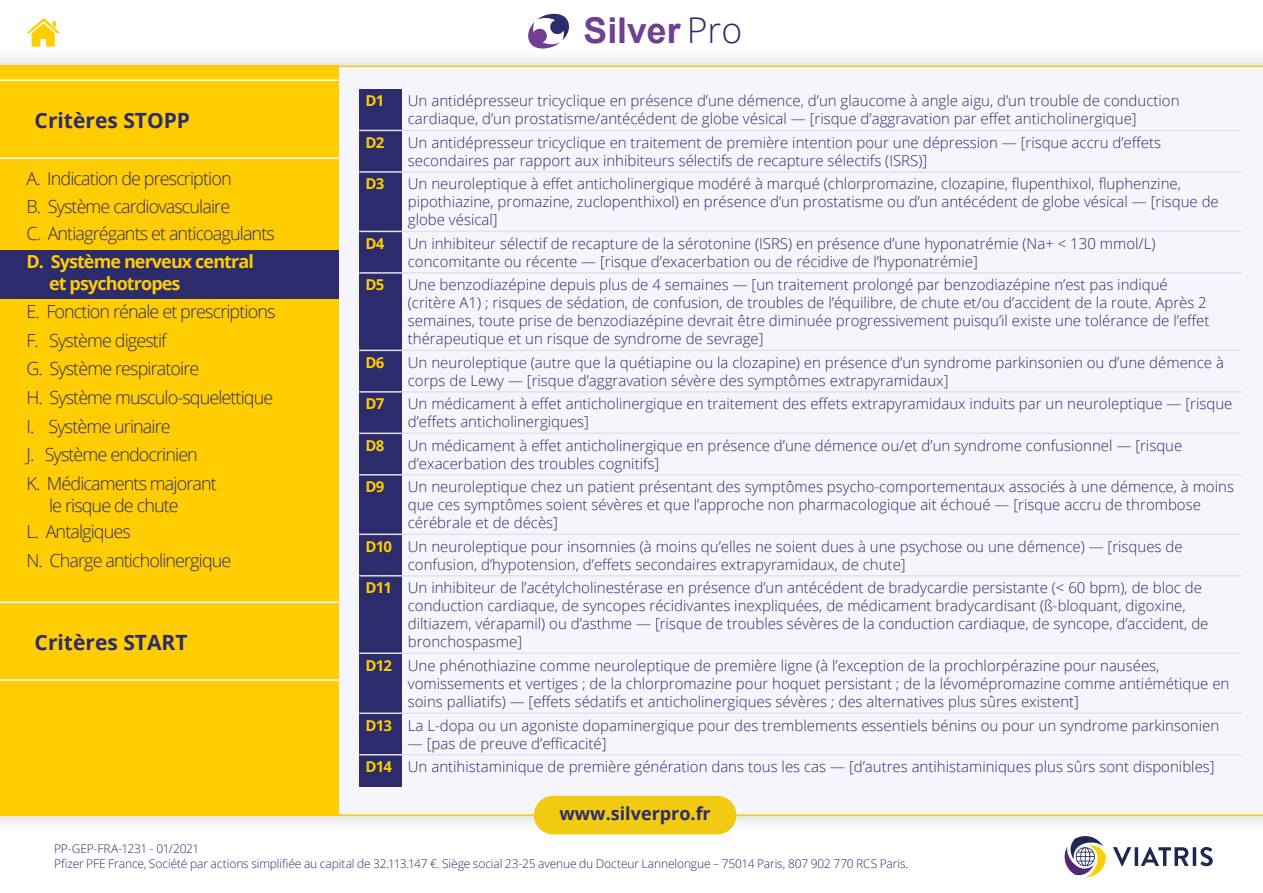
<style>
.page{position:relative;width:1263px;height:893px;background:#fff}
.page>*{position:absolute;margin:0;border:0;box-sizing:border-box;transform-origin:0 0}
.t1{font:700 35.55px "Arial";color:#6f4092}
.t2{font:700 21px "Open Sans";color:#2c2b6c}
.t3{font:300 18px/28.7px "Open Sans";letter-spacing:-.05em;color:#2c2b6c}
.t4{font:700 18px/21.6px "Open Sans";letter-spacing:-.05em;color:#ffcd02}
.t5{font:700 18px "Open Sans";color:#2a2d6b}
.t6{font:300 15px/18px "Open Sans";color:#2c2b6c}
.t7{font:700 15px "Open Sans";letter-spacing:-.05em;color:#ffcd02}
.t8{font:300 12px/14.4px "Open Sans";letter-spacing:-.01em;color:#2c2b6c}
.s1{font-family:"Open Sans";font-weight:300;color:#2c2b6c}
.s2{font-weight:700;color:#ffcd02}
.s3{color:#000}
</style>
<div class="page">
<svg style="left:1113px;top:847px;width:100px;height:19px"></svg>
<svg style="left:1064px;top:836px;width:42px;height:40px"></svg>
<div style="left:0;top:47px;width:1263px;height:788px;background:#000;opacity:.2"></div>
<div style="left:338px;top:66px;width:925px;height:750px;background:#f6f5fb"></div>
<div style="left:534px;top:796px;width:202px;height:38px;background:#f1ca11;border-radius:19px"></div>
<div style="left:0;top:66px;width:338px;height:750px;background:#ffcd02"></div>
<svg style="left:526px;top:13px;width:45px;height:36px"></svg>
<div style="left:359px;top:89px;width:43px;height:697px;background:#2c2b6c"></div>
<hr style="left:359px;top:130px;width:43px;height:1px;background:#e3e1e9">
<hr style="left:402px;top:130px;width:840px;height:1px;background:#e3e1e9">
<hr style="left:359px;top:171px;width:43px;height:2px;background:#e3e1e9">
<hr style="left:402px;top:171px;width:840px;height:2px;background:#e3e1e9">
<hr style="left:359px;top:231px;width:43px;height:1px;background:#e3e1e9">
<hr style="left:402px;top:231px;width:840px;height:1px;background:#e3e1e9">
<hr style="left:359px;top:272px;width:43px;height:2px;background:#e3e1e9">
<hr style="left:402px;top:272px;width:840px;height:2px;background:#e3e1e9">
<hr style="left:359px;top:350px;width:43px;height:1px;background:#e3e1e9">
<hr style="left:402px;top:350px;width:840px;height:1px;background:#e3e1e9">
<hr style="left:359px;top:391px;width:43px;height:2px;background:#e3e1e9">
<hr style="left:402px;top:391px;width:840px;height:2px;background:#e3e1e9">
<hr style="left:359px;top:433px;width:43px;height:1px;background:#e3e1e9">
<hr style="left:402px;top:433px;width:840px;height:1px;background:#e3e1e9">
<hr style="left:359px;top:474px;width:43px;height:2px;background:#e3e1e9">
<hr style="left:402px;top:474px;width:840px;height:2px;background:#e3e1e9">
<hr style="left:359px;top:534px;width:43px;height:1px;background:#e3e1e9">
<hr style="left:402px;top:534px;width:840px;height:1px;background:#e3e1e9">
<hr style="left:359px;top:575px;width:43px;height:1px;background:#e3e1e9">
<hr style="left:402px;top:575px;width:840px;height:1px;background:#e3e1e9">
<hr style="left:359px;top:652px;width:43px;height:2px;background:#e3e1e9">
<hr style="left:402px;top:652px;width:840px;height:2px;background:#e3e1e9">
<hr style="left:359px;top:712px;width:43px;height:2px;background:#e3e1e9">
<hr style="left:402px;top:712px;width:840px;height:2px;background:#e3e1e9">
<hr style="left:359px;top:754px;width:43px;height:1px;background:#e3e1e9">
<hr style="left:402px;top:754px;width:840px;height:1px;background:#e3e1e9">
<div style="left:0;top:250px;width:338px;height:49px;background:#2c2b6c"></div>
<hr style="left:0;top:679px;width:338px;height:2px;background:#fff">
<hr style="left:0;top:601px;width:338px;height:2px;background:#fff">
<hr style="left:0;top:157px;width:338px;height:2px;background:#fff">
<hr style="left:0;top:80px;width:338px;height:1px;background:#fff">
<svg style="left:27px;top:18px;width:33px;height:29px"></svg>
<h2 class="t2" style="left:35px;top:106px;width:157px">Critères STOPP</h2>
<p class="t3" style="left:26px;top:165px;width:207px;line-height:27.2px">A. Indication de prescription<br>B. Système cardiovasculaire</p>
<p class="t3" style="left:26px;top:218px;width:250px">C. Antiagrégants et anticoagulants</p>
<p class="t4" style="left:49px;top:251px;width:206px;text-indent:-23px">D. Système nerveux central et psychotropes</p>
<p class="t3" style="left:26px;top:297px;width:251px">E. Fonction rénale et prescriptions<br>F. Système digestif<br>G. Système respiratoire<br>H. Système musculo-squelettique<br>I. Système urinaire<br>J. Système endocrinien<br>K. Médicaments majorant</p>
<p class="t3" style="left:26px;top:491px;width:154px;line-height:26.4px;text-indent:23px">le risque de chute<br>L. Antalgiques</p>
<p class="t3" style="left:26px;top:545px;width:206px">N. Charge anticholinergique</p>
<h2 class="t2" style="left:35px;top:628px;width:154px">Critères START</h2>
<h1 class="t1" style="left:584px;top:5px;width:160px">Silver <span class="s1">Pro</span></h1>
<p class="t7" style="left:365px;top:90px;width:20px">D1</p>
<p class="t6" style="left:408px;top:92px;width:773px">Un antidépresseur tricyclique en présence d’une démence, d’un glaucome à angle aigu, d’un trouble de conduction cardiaque, d’un prostatisme/antécédent de globe vésical — [risque d’aggravation par effet anticholinergique]</p>
<p class="t7" style="left:365px;top:132px;width:20px">D2</p>
<p class="t6" style="left:408px;top:133px;width:755px">Un antidépresseur tricyclique en traitement de première intention pour une dépression — [risque accru d’effets secondaires par rapport aux inhibiteurs sélectifs de recapture sélectifs (ISRS)]</p>
<p class="t7" style="left:365px;top:173px;width:20px">D3</p>
<p class="t6" style="left:408px;top:175px;width:812px">Un neuroleptique à effet anticholinergique modéré à marqué (chlorpromazine, clozapine, flupenthixol, fluphenzine, pipothiazine, promazine, zuclopenthixol) en présence d’un prostatisme ou d’un antécédent de globe vésical — [risque de globe vésical]</p>
<p class="t7" style="left:365px;top:233px;width:20px">D4</p>
<p class="t6" style="left:408px;top:234px;width:749px">Un inhibiteur sélectif de recapture de la sérotonine (ISRS) en présence d’une hyponatrémie (Na+ &lt; 130 mmol/L) concomitante ou récente — [risque d’exacerbation ou de récidive de l’hyponatrémie]</p>
<p class="t7" style="left:365px;top:274px;width:20px">D5</p>
<p class="t6" style="left:408px;top:275px;width:803px">Une benzodiazépine depuis plus de 4 semaines — [un traitement prolongé par benzodiazépine n’est pas indiqué (critère A1) ; risques de sédation, de confusion, de troubles de l’équilibre, de chute et/ou d’accident de la route. Après 2 semaines, toute prise de benzodiazépine devrait être diminuée progressivement puisqu’il existe une tolérance de l’effet thérapeutique et un risque de syndrome de sevrage]</p>
<p class="t7" style="left:365px;top:352px;width:20px">D6</p>
<p class="t6" style="left:408px;top:353px;width:818px">Un neuroleptique (autre que la quétiapine ou la clozapine) en présence d’un syndrome parkinsonien ou d’une démence à corps de Lewy — [risque d’aggravation sévère des symptômes extrapyramidaux]</p>
<p class="t7" style="left:365px;top:393px;width:20px">D7</p>
<p class="t6" style="left:408px;top:394px;width:826px">Un médicament à effet anticholinergique en traitement des effets extrapyramidaux induits par un neuroleptique — [risque d’effets anticholinergiques]</p>
<p class="t7" style="left:365px;top:435px;width:20px">D8</p>
<p class="t6" style="left:408px;top:436px;width:776px">Un médicament à effet anticholinergique en présence d’une démence ou/et d’un syndrome confusionnel — [risque d’exacerbation des troubles cognitifs]</p>
<p class="t7" style="left:365px;top:476px;width:20px">D9</p>
<p class="t6" style="left:408px;top:477px;width:828px">Un neuroleptique chez un patient présentant des symptômes psycho-comportementaux associés à une démence, à moins que ces symptômes soient sévères et que l’approche non pharmacologique ait échoué — [risque accru de thrombose cérébrale et de décès]</p>
<p class="t6" style="left:408px;top:537px;width:776px;text-indent:-43px"><span class="s2">D10</span> Un neuroleptique pour insomnies (à moins qu’elles ne soient dues à une psychose ou une démence) — [risques de confusion, d’hypotension, d’effets secondaires extrapyramidaux, de chute]</p>
<p class="t6" style="left:408px;top:578px;width:802px;text-indent:-43px"><span class="s2">D11</span> Un inhibiteur de l’acétylcholinestérase en présence d’un antécédent de bradycardie persistante (&lt; 60 bpm), de bloc de conduction cardiaque, de syncopes récidivantes inexpliquées, de médicament bradycardisant (ß-bloquant, digoxine, diltiazem, vérapamil) ou d’asthme — [risque de troubles sévères de la conduction cardiaque, de syncope, d’accident, de bronchospasme]</p>
<p class="t6" style="left:408px;top:656px;width:823px;text-indent:-43px"><span class="s2">D12</span> Une phénothiazine comme neuroleptique de première ligne (à l’exception de la prochlorpérazine pour nausées, vomissements et vertiges ; de la chlorpromazine pour hoquet persistant ; de la lévomépromazine comme antiémétique en soins palliatifs) — [effets sédatifs et anticholinergiques sévères ; des alternatives plus sûres existent]</p>
<p class="t6" style="left:365px;top:716px;width:855px"><span class="s2">D13</span> La L-dopa ou un agoniste dopaminergique pour des tremblements essentiels bénins ou pour un syndrome parkinsonien</p>
<p class="t6" style="left:365px;top:731px;width:851px;line-height:23.4px;text-indent:43px">— [pas de preuve d’efficacité]<br><span class="s2">D14</span> Un antihistaminique de première génération dans tous les cas — [d’autres antihistaminiques plus sûrs sont disponibles]</p>
<p class="t5" style="left:559px;top:801px;width:153px">www.silverpro.fr</p>
<p class="t8" style="left:54px;top:841px;width:856px">PP-GEP-FRA-1231 - 01/2021<br>Pfizer PFE France, Société par actions simplifiée au capital de 32.113.147 €. Siège social 23-25 avenue du Docteur Lannelongue – 75014 Paris, 807 902 770 RCS Paris<span class="s3">.</span></p>
</div>
